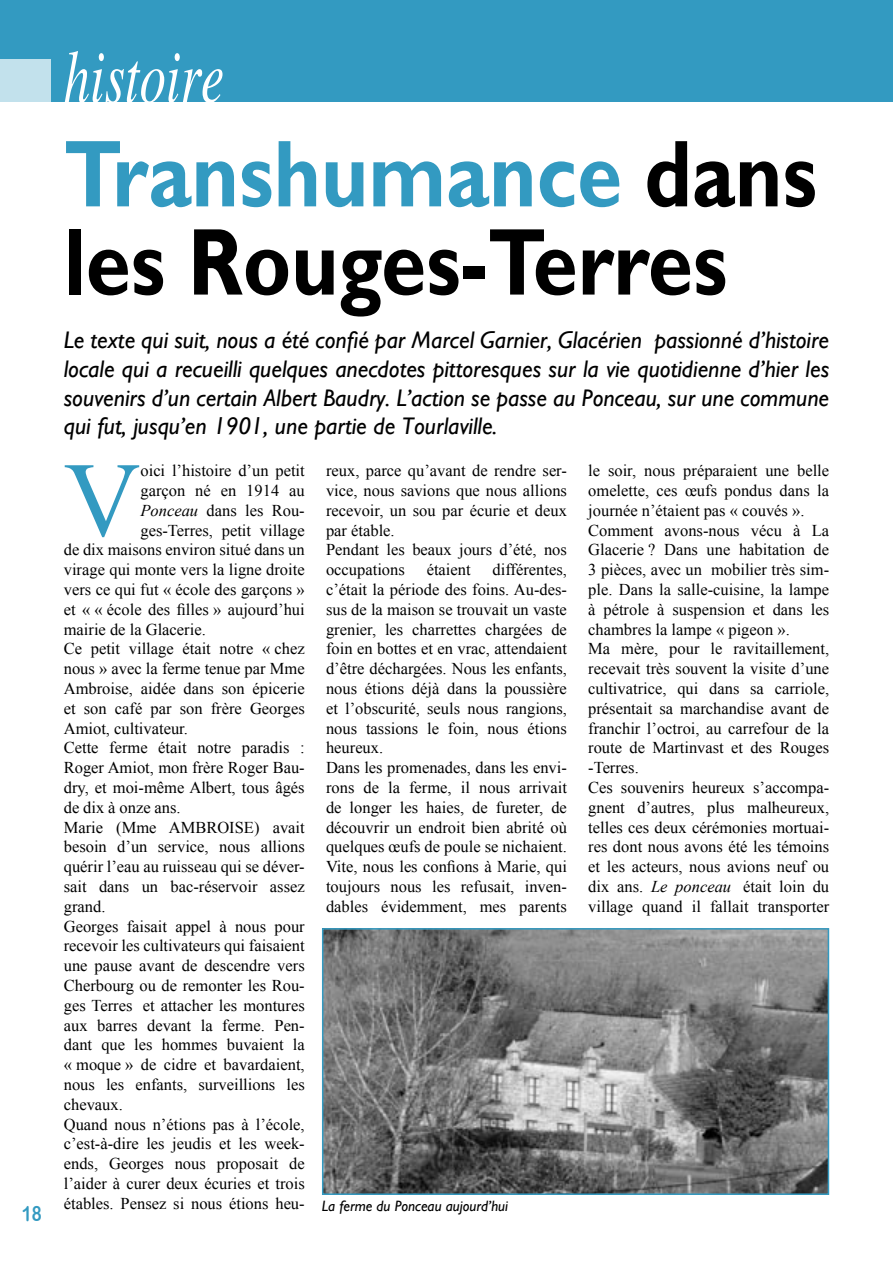
<style>
.page{position:relative;width:893px;height:1263px;background:#fff}
.page>*{position:absolute;margin:0;border:0;box-sizing:border-box;transform-origin:0 0}
.t1{font:106.2px "Times New Roman";color:#339ac1}
.titres__gros{font:700 95.55px/88.2px "Gill Sans";color:#000;scale:.85 1}
.titre_haut_de_page_2{font:italic 75px "Times";color:#fff;scale:.7 1}
.chapo_noir{font:italic 24px/28.8px "Gill Sans";color:#000;text-align:justify}
.CHAPEAU{font:21px "Arial Rounded MT Bold";color:#339ac1;scale:.8 1}
.Corps_de_texte{font:16.5px/19.8px "Times New Roman";color:#000;text-align:justify}
.Légende{font:italic 15px "Gill Sans";color:#000}
.s1{color:#339ac1}
.s2{font-style:italic}
</style>
<div class="page">
<div style="left:0;top:0;width:893px;height:102px;background:#339ac1"></div>
<div style="left:0;top:60px;width:51px;height:42px;background:#c2e1ec"></div>
<img style="left:325px;top:931px;width:501px;height:261px">
<div style="left:322px;top:928px;width:507px;height:267px;border:2px solid #339ac1"></div>
<p class="CHAPEAU" style="left:22px;top:1201px;width:26px">18</p>
<p class="titre_haut_de_page_2" style="left:64px;top:36px;width:231px">histoire</p>
<p class="titres__gros" style="left:64px;top:133px;width:888px"><span class="s1">Transhumance</span> dans les Rouges-Terres</p>
<p class="chapo_noir" style="left:64px;top:326px;width:767px">Le texte qui suit, nous a été confié par Marcel Garnier, Glacérien passionné d’histoire locale qui a recueilli quelques anecdotes pittoresques sur la vie quotidienne d’hier les souvenirs d’un certain Albert Baudry. L’action se passe au Ponceau, sur une commune qui fut, jusqu’en 1901, une partie de Tourlaville.</p>
<p class="t1" style="left:64px;top:429px;width:78px">V</p>
<p class="Corps_de_texte" style="left:140px;top:460px;width:166px">oici l’histoire d’un petit</p>
<p class="Corps_de_texte" style="left:326px;top:460px;width:242px">reux, parce qu’avant de rendre ser&shy;vice, nous savions que nous allions recevoir, un sou par écurie et deux par étable.</p>
<p class="Corps_de_texte" style="left:326px;top:540px;width:242px">Pendant les beaux jours d’été, nos occupations</p>
<p class="Corps_de_texte" style="left:588px;top:460px;width:242px">le soir, nous préparaient une belle omelette, ces œufs pondus dans la journée n’étaient pas « couvés ».</p>
<p class="Corps_de_texte" style="left:588px;top:520px;width:242px">Comment avons-nous vécu à La Glacerie ? Dans une habitation de 3 pièces, avec un mobilier très sim&shy;ple. Dans la salle-cuisine, la lampe à pétrole à suspension et dans les chambres la lampe « pigeon ».</p>
<p class="Corps_de_texte" style="left:588px;top:639px;width:242px">Ma mère, pour le ravitaillement, recevait très souvent la visite d’une cultivatrice, qui dans sa carriole, présentait sa marchandise avant de franchir l’octroi, au carrefour de la route de Martinvast et des Rouges -Terres.</p>
<p class="Corps_de_texte" style="left:588px;top:777px;width:242px">Ces souvenirs heureux s’accompa&shy;gnent d’autres, plus malheureux, telles ces deux cérémonies mortuai&shy;res dont nous avons été les témoins et les acteurs, nous avions neuf ou dix ans. <span class="s2">Le ponceau</span> était loin du village quand il fallait transporter</p>
<p class="Corps_de_texte" style="left:140px;top:480px;width:166px">garçon né en 1914 au</p>
<p class="Corps_de_texte" style="left:140px;top:500px;width:166px"><span class="s2">Ponceau</span> dans les Rou-</p>
<p class="Corps_de_texte" style="left:140px;top:520px;width:166px">ges-Terres, petit village</p>
<p class="Corps_de_texte" style="left:64px;top:540px;width:242px">de dix maisons environ situé dans un</p>
<p class="Corps_de_texte" style="left:64px;top:559px;width:242px">virage qui monte vers la ligne droite</p>
<p class="Corps_de_texte" style="left:64px;top:579px;width:242px">vers ce qui fut « école des garçons »</p>
<p class="Corps_de_texte" style="left:64px;top:599px;width:242px">et « « école des filles » aujourd’hui</p>
<p class="Corps_de_texte" style="left:64px;top:619px;width:144px">mairie de la Glacerie.</p>
<p class="Corps_de_texte" style="left:64px;top:639px;width:242px">Ce petit village était notre « chez nous » avec la ferme tenue par Mme Ambroise, aidée dans son épicerie et son café par son frère Georges Amiot, cultivateur.</p>
<p class="Corps_de_texte" style="left:64px;top:738px;width:242px">Cette ferme était notre paradis :<br>Roger Amiot, mon frère Roger Bau&shy;dry, et moi-même Albert, tous âgés de dix à onze ans.</p>
<p class="Corps_de_texte" style="left:64px;top:817px;width:242px">Marie (Mme AMBROISE) avait besoin d’un service, nous allions quérir l’eau au ruisseau qui se déver&shy;sait dans un bac-réservoir assez grand.</p>
<p class="Corps_de_texte" style="left:64px;top:916px;width:242px">Georges faisait appel à nous pour recevoir les cultivateurs qui faisaient une pause avant de descendre vers Cherbourg ou de remonter les Rou&shy;ges Terres et attacher les montures aux barres devant la ferme. Pen&shy;dant que les hommes buvaient la « moque » de cidre et bavardaient, nous les enfants, surveillions les chevaux.</p>
<p class="Corps_de_texte" style="left:64px;top:1114px;width:242px">Quand nous n’étions pas à l’école, c’est-à-dire les jeudis et les week&shy;ends, Georges nous proposait de l’aider à curer deux écuries et trois étables. Pensez si nous étions heu-</p>
<p class="Corps_de_texte" style="left:326px;top:559px;width:242px;text-indent:167px">différentes, c’était la période des foins. Au-des&shy;sus de la maison se trouvait un vaste grenier, les charrettes chargées de foin en bottes et en vrac, attendaient d’être déchargées. Nous les enfants, nous étions déjà dans la poussière et l’obscurité, seuls nous rangions, nous tassions le foin, nous étions heureux.</p>
<p class="Corps_de_texte" style="left:326px;top:757px;width:242px">Dans les promenades, dans les envi&shy;rons de la ferme, il nous arrivait de longer les haies, de fureter, de découvrir un endroit bien abrité où quelques œufs de poule se nichaient.<br>Vite, nous les confions à Marie, qui toujours nous les refusait, inven&shy;dables évidemment, mes parents</p>
<p class="Corps_de_texte" style="left:427px;top:559px;width:45px">étaient</p>
<p class="Légende" style="left:322px;top:1197px;width:188px">La ferme du Ponceau aujourd’hui</p>
</div>
